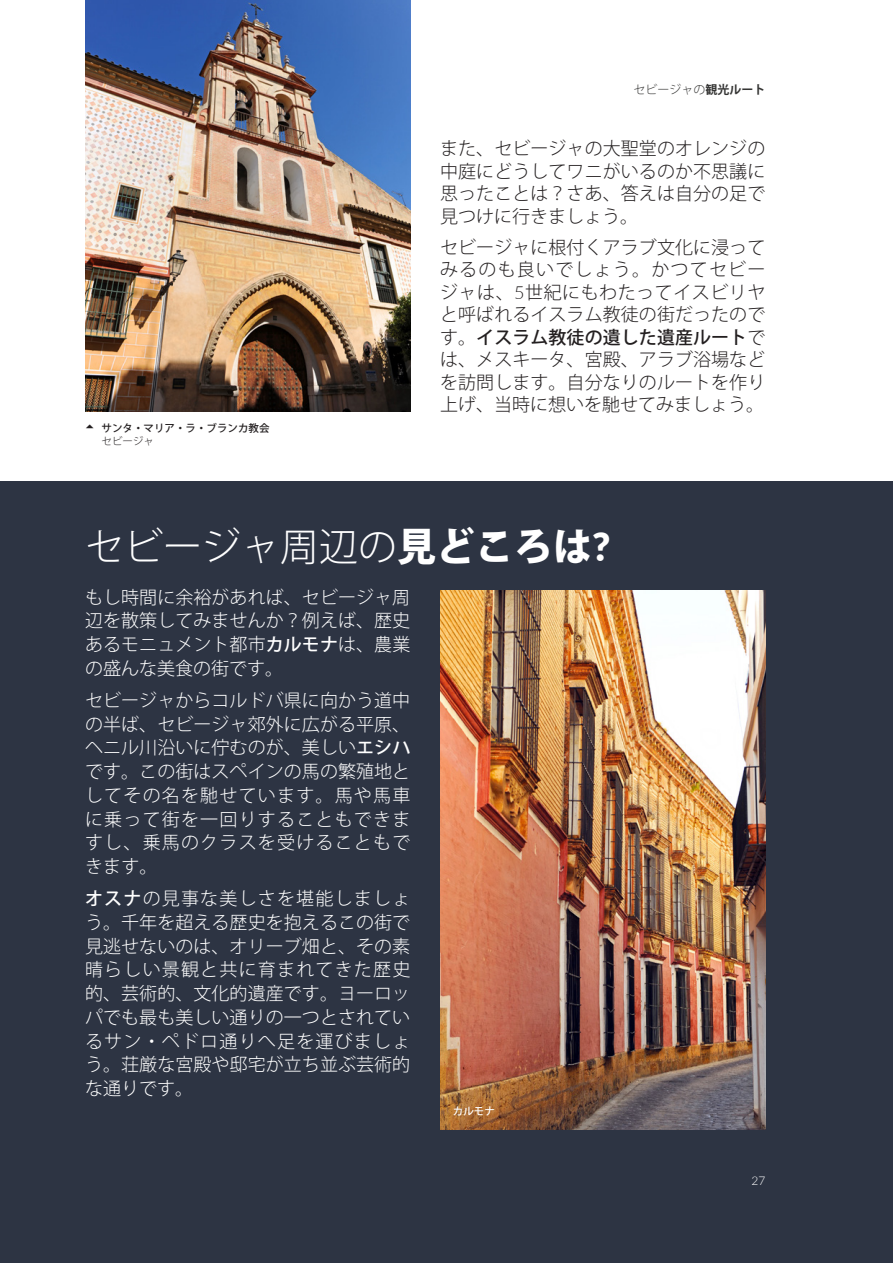
<style>
.page{position:relative;width:893px;height:1263px;background:#fff}
.page>*{position:absolute;margin:0;border:0;box-sizing:border-box;transform-origin:0 0}
.t1{font:300 39px "Koz Go Pro";color:#fff}
.Body{font:300 18px/23.7px "Koz Go Pro";letter-spacing:.005em;color:#fff;text-align:justify}
.Body-2{font:300 18px/22.5px "Koz Go Pro";letter-spacing:.005em;color:#231f20;text-align:justify}
.t2{font:300 12px "Koz Go Pro";color:#353534}
.t3{font:300 12px "Lato";color:#fff}
.t4{font:500 10.5px "Koz Go Pro";color:#231f20}
.SUBPIE_ARRIBA{font:300 10.5px "Koz Go Pro";color:#231f20}
.PIE_ARRIBA{font:500 10.5px "Koz Go Pro";color:#fff}
.s1{font-weight:700}
.s2{font-family:"Lato"}
.s3{font-weight:500}
.s4{font-weight:800}
.s5{font-family:"Lato";font-weight:900}
</style>
<div class="page">
<div style="left:0;top:482px;width:893px;height:781px;background:#2d3443"></div>
<img style="left:440px;top:590px;width:325px;height:539px">
<img style="left:85px;top:0;width:325px;height:412px">
<p class="t2" style="left:633px;top:82px;width:133px">セビージャの<span class="s1">観光ルート</span></p>
<p class="t4" style="left:102px;top:421px;width:169px">サンタ・マリア・ラ・ブランカ教会</p>
<p class="SUBPIE_ARRIBA" style="left:102px;top:434px;width:54px">セビージャ</p>
<p class="Body-2" style="left:440px;top:138px;width:327px">また、セビージャの大聖堂のオレンジの中庭にどうしてワニがいるのか不思議に思ったことは？さあ、答えは自分の足で見つけに行きましょう。</p>
<p class="Body-2" style="left:440px;top:236px;width:327px">セビージャに根付くアラブ文化に浸ってみるのも良いでしょう。かつてセビージャは、<span class="s2">5</span>世紀にもわたってイスビリヤと呼ばれるイスラム教徒の街だったのです。<span class="s3">イスラム教徒の遺した遺産ルート</span>では、メスキータ、宮殿、アラブ浴場などを訪問します。自分なりのルートを作り上げ、当時に想いを馳せてみましょう。</p>
<h1 class="t1" style="left:85px;top:521px;width:527px">セビージャ周辺の<span class="s4">見どころは</span><span class="s5">?</span></h1>
<p class="Body" style="left:85px;top:585px;width:327px">もし時間に余裕があれば、セビージャ周辺を散策してみませんか？例えば、歴史あるモニュメント都市<span class="s3">カルモナ</span>は、農業の盛んな美食の街です。</p>
<p class="Body" style="left:85px;top:689px;width:327px">セビージャからコルドバ県に向かう道中の半ば、セビージャ郊外に広がる平原、ヘニル川沿いに佇むのが、美しい<span class="s3">エシハ</span>です。この街はスペインの馬の繁殖地としてその名を馳せています。馬や馬車に乗って街を一回りすることもできますし、乗馬のクラスを受けることもできます。</p>
<p class="Body" style="left:85px;top:887px;width:327px"><span class="s3">オスナ</span>の見事な美しさを堪能しましょう。千年を超える歴史を抱えるこの街で見逃せないのは、オリーブ畑と、その素晴らしい景観と共に育まれてきた歴史的、芸術的、文化的遺産です。ヨーロッパでも最も美しい通りの一つとされているサン・ペドロ通りへ足を運びましょう。荘厳な宮殿や邸宅が立ち並ぶ芸術的な通りです。</p>
<p class="PIE_ARRIBA" style="left:453px;top:1105px;width:43px">カルモナ</p>
<p class="t3" style="left:751px;top:1172px;width:15px">27</p>
</div>
